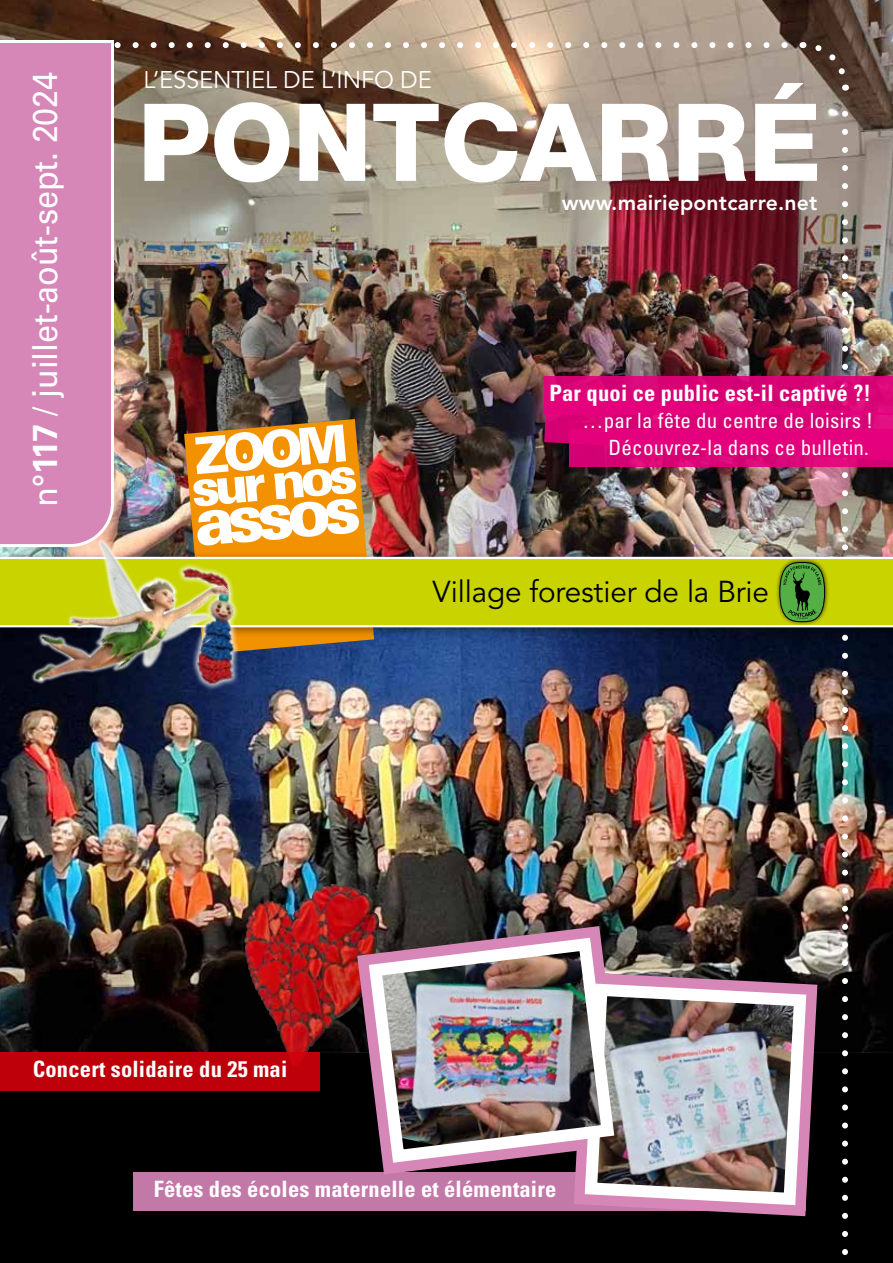
<style>
.page{position:relative;width:893px;height:1263px;background:#fff}
.page>*{position:absolute;margin:0;border:0;box-sizing:border-box;transform-origin:0 0}
.t1{font:800 107.85px "Helvetica Neue LT Std";letter-spacing:-.005em;color:#fff}
.t2{font:900 66px "Univers LT Std";color:#fff}
.t3{font:900 51px "Univers LT Std";color:#fff}
.t4{font:34.5px "Univers LT Std";letter-spacing:-.005em;color:#fff;scale:.94 1}
.t5{font:30px "Avenir LT Std";letter-spacing:-.005em;color:#000}
.t6{font:24px "Avenir LT Std";letter-spacing:-.005em;color:#fff}
.t7{font:700 condensed 22.5px "Univers LT Std";letter-spacing:.01em;color:#fff}
.t8{font:800 21.3px "Avenir LT Std";letter-spacing:.01em;color:#fff}
.t9{font:condensed 21px/27px "Univers LT Std";letter-spacing:.01em;color:#fff;text-align:right}
.s1{font-weight:700}
</style>
<div class="page">
<div style="left:0;top:626px;width:893px;height:637px;background:#000"></div>
<img style="left:0;top:638px;width:544px;height:414px">
<img style="left:0;top:0;width:893px;height:551px">
<svg style="left:115px;top:42px;width:670px;height:6px"></svg>
<svg style="left:802px;top:39px;width:48px;height:40px;background:#604b40"></svg>
<img style="left:244px;top:884px;width:135px;height:169px">
<div style="left:0;top:1052px;width:320px;height:38px;background:#be000b"></div>
<div style="left:134px;top:1172px;width:672px;height:38px;background:#c379a7"></div>
<img style="left:339px;top:908px;width:205px;height:266px">
<img style="left:362px;top:931px;width:182px;height:238px">
<div style="left:0;top:551px;width:893px;height:87px;background:#000;opacity:.4"></div>
<svg style="left:374px;top:557px;width:170px;height:70px;background:#cbd50e"></svg>
<img style="left:544px;top:97px;width:349px;height:1158px">
<div style="left:0;top:38px;width:115px;height:438px;background:#d786b8"></div>
<img style="left:167px;top:419px;width:207px;height:276px">
<img style="left:247px;top:539px;width:87px;height:170px">
<img style="left:0;top:476px;width:247px;height:268px">
<h3 class="t4" style="left:24px;top:507px;width:464px;rotate:-90deg">n°<span class="s1">117</span> / juillet-août-sept. 2024</h3>
<p class="t6" style="left:144px;top:66px;width:290px">L’ESSENTIEL DE L’INFO DE</p>
<h1 class="t1" style="left:138px;top:78px;width:685px">PONTCARRÉ</h1>
<h3 class="t3" style="left:192px;top:424px;width:155px;rotate:-5deg">ZOOM</h3>
<h3 class="t3" style="left:189px;top:456px;width:168px;rotate:-5deg">sur nos</h3>
<h2 class="t2" style="left:191px;top:481px;width:168px;rotate:-5deg">assos</h2>
<p class="t8" style="left:562px;top:190px;width:257px">www.mairiepontcarre.net</p>
<p class="t7" style="left:549px;top:379px;width:323px">Par quoi ce public est-il captivé ?!</p>
<p class="t9" style="left:583px;top:406px;width:292px">…par la fête du centre de loisirs !<br>Découvrez-la dans ce bulletin.</p>
<h3 class="t5" style="left:433px;top:574px;width:338px">Village forestier de la Brie</h3>
<p class="t7" style="left:33px;top:1055px;width:256px">Concert solidaire du 25 mai</p>
<p class="t7" style="left:154px;top:1175px;width:404px">Fêtes des écoles maternelle et élémentaire</p>
</div>
